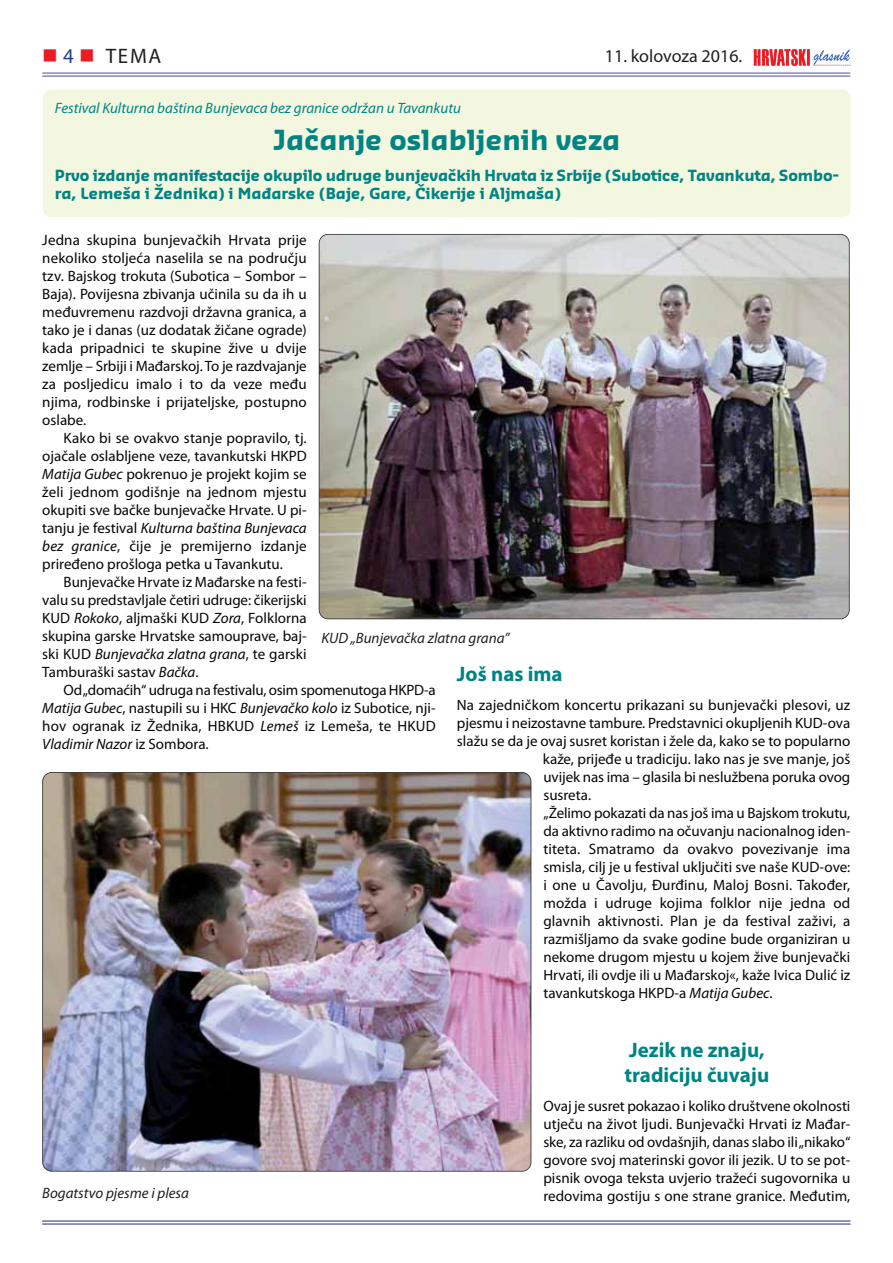
<style>
.page{position:relative;width:893px;height:1263px;background:#fff}
.page>*{position:absolute;margin:0;border:0;box-sizing:border-box;transform-origin:0 0}
.t1{font:700 27px "Sansa Pro";color:#008483}
.t2{font:700 21px/25.2px "Myriad Pro";color:#008483}
.t3{font:21px "Myriad Pro";color:#231f20}
.t4{font:18px "Myriad Pro";color:#231f20}
.t5{font:15px/18px "Myriad Pro";color:#080606;text-align:justify}
.t6{font:700 15px/18px "Sansa Pro";letter-spacing:-.01em;color:#008483}
.t7{font:italic 15px "Myriad Pro";color:#008483}
.t8{font:italic 15px "Myriad Pro";color:#231f20}
.s1{color:#ed1c24}
.s2{color:#25408e}
.s3{font-style:italic}
</style>
<div class="page">
<svg style="left:754px;top:49px;width:96px;height:17px"></svg>
<hr style="left:42px;top:72px;width:808px;height:2px;background:#8788ba">
<hr style="left:42px;top:75px;width:808px;height:2px;background:#8788ba">
<hr style="left:42px;top:1220px;width:808px;height:2px;background:#8788ba">
<hr style="left:42px;top:1223px;width:808px;height:2px;background:#8788ba">
<div style="left:43px;top:90px;width:808px;height:127px;background:#f4f7df"></div>
<img style="left:319px;top:234px;width:530px;height:385px;border-radius:9px">
<div style="left:319px;top:234px;width:530px;height:385px;border:2px solid #231f20;border-radius:9px"></div>
<img style="left:43px;top:773px;width:488px;height:398px;border-radius:9px">
<div style="left:42px;top:772px;width:489px;height:400px;border:2px solid #231f20;border-radius:9px"></div>
<h2 class="t3" style="left:42px;top:48px;width:120px"><span class="s1">■</span> <span class="s2">4</span> <span class="s1">■</span> TEMA</h2>
<p class="t4" style="left:605px;top:50px;width:139px">11. kolovoza 2016.</p>
<p class="t7" style="left:55px;top:102px;width:408px">Festival Kulturna baština Bunjevaca bez granice održan u Tavankutu</p>
<h1 class="t1" style="left:273px;top:130px;width:349px">Jačanje oslabljenih veza</h1>
<p class="t6" style="left:55px;top:168px;width:785px">Prvo izdanje manifestacije okupilo udruge bunjevačkih Hrvata iz Srbije (Subotice, Tavankuta, Sombo - ra, Lemeša i Žednika) i Mađarske (Baje, Gare, Čikerije i Aljmaša)</p>
<p class="t5" style="left:42px;top:232px;width:266px">Jedna skupina bunjevačkih Hrvata prije nekoliko stoljeća naselila se na području tzv. Bajskog trokuta (Subotica – Sombor – Baja). Povijesna zbivanja učinila su da ih u međuvremenu razdvoji državna granica, a tako je i danas (uz dodatak žičane ograde) kada pripadnici te skupine žive u dvije zemlje – Srbiji i Mađarskoj. To je razdvajanje za posljedicu imalo i to da veze među njima, rodbinske i prijateljske, postupno oslabe.</p>
<p class="t5" style="left:42px;top:430px;width:266px;text-indent:21px">Kako bi se ovakvo stanje popravilo, tj. ojačale oslabljene veze, tavankutski HKPD <span class="s3">Matija Gubec</span> pokrenuo je projekt kojim se želi jednom godišnje na jednom mjestu okupiti sve bačke bunjevačke Hrvate. U pi&shy;tanju je festival <span class="s3">Kulturna baština Bunjevaca bez granice</span>, čije je premijerno izdanje priređeno prošloga petka u Tavankutu.</p>
<p class="t5" style="left:42px;top:574px;width:266px;text-indent:21px">Bunjevačke Hrvate iz Mađarske na festi&shy;valu su predstavljale četiri udruge: čikerijski KUD <span class="s3">Rokoko</span>, aljmaški KUD <span class="s3">Zora</span>, Folklorna skupina garske Hrvatske samouprave, baj - ski KUD <span class="s3">Bunjevačka zlatna grana</span>, te garski Tamburaški sastav <span class="s3">Bačka</span>.</p>
<p class="t5" style="left:42px;top:682px;width:395px;text-indent:21px">Od „domaćih“ udruga na festivalu, osim spomenutoga HKPD-a <span class="s3">Matija Gubec</span>, nastupili su i HKC <span class="s3">Bunjevačko kolo</span> iz Subotice, nji&shy;hov ogranak iz Žednika, HBKUD <span class="s3">Lemeš</span> iz Lemeša, te HKUD <span class="s3">Vladimir Nazor</span> iz Sombora.</p>
<p class="t8" style="left:321px;top:633px;width:190px">KUD „Bunjevačka zlatna grana”</p>
<h2 class="t2" style="left:457px;top:663px;width:107px">Još nas ima</h2>
<p class="t5" style="left:457px;top:697px;width:395px">Na zajedničkom koncertu prikazani su bunjevački plesovi, uz</p>
<p class="t5" style="left:457px;top:715px;width:395px">pjesmu i neizostavne tambure. Predstavnici okupljenih KUD-ova</p>
<p class="t5" style="left:457px;top:733px;width:395px">slažu se da je ovaj susret koristan i žele da, kako se to popularno</p>
<p class="t5" style="left:543px;top:751px;width:309px">kaže, prijeđe u tradiciju. Iako nas je sve manje, još</p>
<p class="t5" style="left:543px;top:769px;width:308px">uvijek nas ima – glasila bi neslužbena poruka ovog</p>
<p class="t5" style="left:543px;top:787px;width:49px">susreta.</p>
<p class="t5" style="left:543px;top:805px;width:308px">„Želimo pokazati da nas još ima u Bajskom trokutu,</p>
<p class="t5" style="left:543px;top:823px;width:308px">da aktivno radimo na očuvanju nacionalnog iden-</p>
<p class="t5" style="left:543px;top:841px;width:308px">titeta. Smatramo da ovakvo povezivanje ima</p>
<p class="t5" style="left:543px;top:859px;width:308px">smisla, cilj je u festival uključiti sve naše KUD-ove:</p>
<p class="t5" style="left:543px;top:877px;width:308px">i one u Čavolju, Đurđinu, Maloj Bosni. Također,</p>
<p class="t5" style="left:543px;top:895px;width:308px">možda i udruge kojima folklor nije jedna od</p>
<p class="t5" style="left:543px;top:913px;width:308px">glavnih aktivnosti. Plan je da festival zaživi, a</p>
<p class="t5" style="left:543px;top:931px;width:308px">razmišljamo da svake godine bude organiziran u</p>
<p class="t5" style="left:543px;top:949px;width:308px">nekome drugom mjestu u kojem žive bunjevački</p>
<p class="t5" style="left:543px;top:967px;width:308px">Hrvati, ili ovdje ili u Mađarskoj«, kaže Ivica Dulić iz</p>
<p class="t5" style="left:543px;top:985px;width:231px">tavankutskoga HKPD-a <span class="s3">Matija Gubec</span>.</p>
<p class="t8" style="left:42px;top:1187px;width:148px">Bogatstvo pjesme i plesa</p>
<h2 class="t2" style="left:624px;top:1039px;width:146px">Jezik ne znaju, tradiciju čuvaju</h2>
<p class="t5" style="left:543px;top:1098px;width:308px">Ovaj je susret pokazao i koliko društvene okolnosti utječu na život ljudi. Bunjevački Hrvati iz Ma đar - ske, za razliku od ovdašnjih, danas slabo ili „nikako“ govore svoj materinski govor ili jezik. U to se pot&shy;pisnik ovoga teksta uvjerio tražeći sugo vornika u redovima gostiju s one strane granice. Međutim,</p>
</div>
